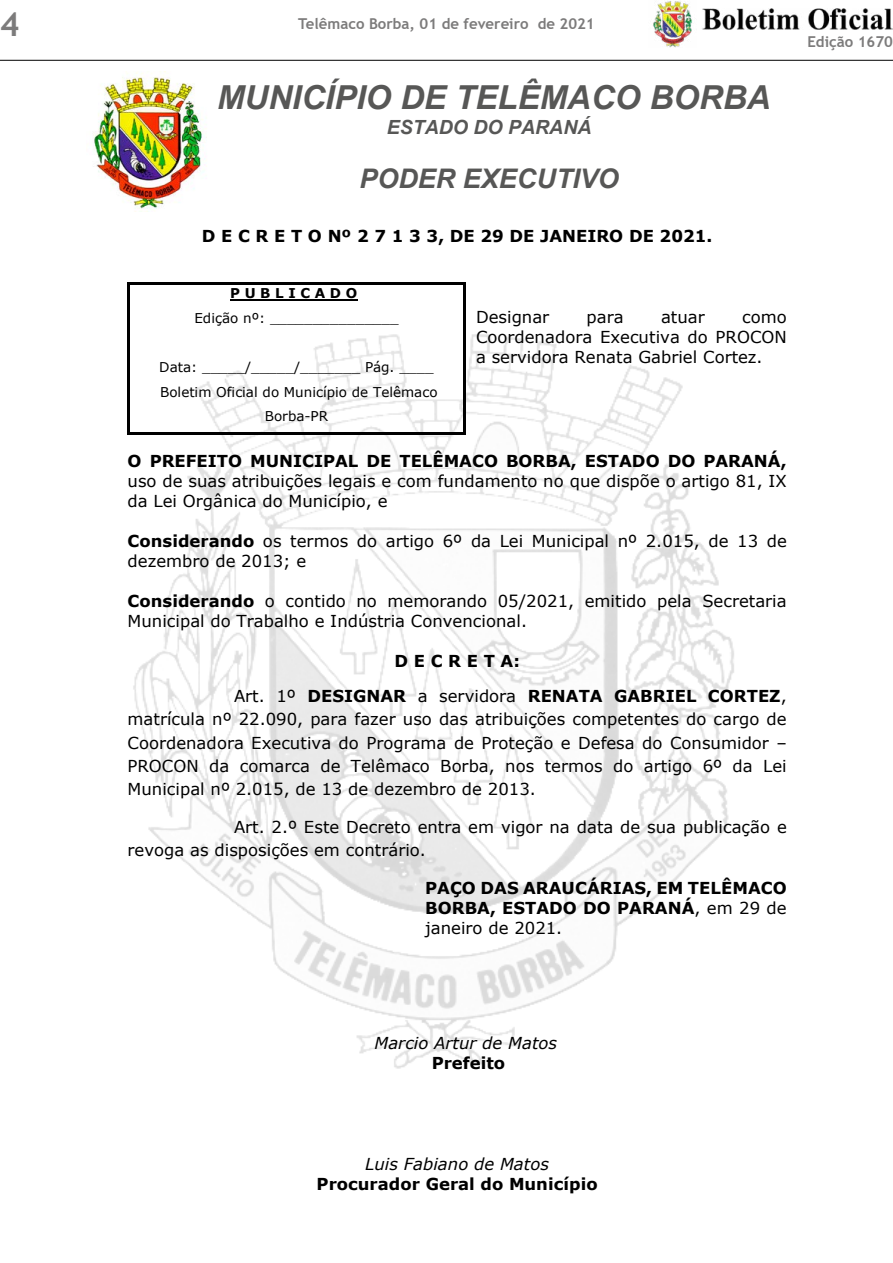
<style>
.page{position:relative;width:893px;height:1263px;background:#fff}
.page>*{position:absolute;margin:0;border:0;box-sizing:border-box;transform-origin:0 0}
.t1{font:italic 700 33px "Arial";color:#575756}
.t2{font:700 33px "Trebuchet MS";color:#7c7b7b}
.t3{font:italic 700 27px "Arial";color:#575756}
.t4{font:italic 700 19.5px "Arial";color:#575756}
.t5{font:16.5px/20.1px "Verdana";color:#000}
.t6{font:700 16.5px/20.1px "Verdana";color:#000}
.t7{font:italic 16.5px "Verdana";color:#000}
.t8{font:700 15px "Trebuchet MS";color:#7c7b7b}
.t9{font:13.5px/24.6px "Verdana";color:#000;text-align:center}
.t10{font:700 13.5px "Verdana";color:#000}
.s1{font-weight:700}
.s2{font-weight:400}
</style>
<div class="page">
<img style="left:653px;top:1px;width:39px;height:46px">
<img style="left:702px;top:8px;width:191px;height:21px">
<hr style="left:0;top:60px;width:893px;height:1px;background:#000">
<img style="left:93px;top:71px;width:114px;height:141px">
<img style="left:127px;top:295px;width:607px;height:774px">
<hr style="left:230px;top:299px;width:127px;height:1px;background:#000">
<hr style="left:130px;top:282px;width:333px;height:3px;background:#000">
<hr style="left:128px;top:285px;width:2px;height:147px;background:#000">
<hr style="left:130px;top:432px;width:333px;height:2px;background:#000">
<hr style="left:463px;top:285px;width:2px;height:147px;background:#000">
<h1 class="t2" style="left:0;top:3px;width:21px">4</h1>
<p class="t8" style="left:298px;top:14px;width:298px">Telêmaco Borba, 01 de fevereiro de 2021</p>
<h1 class="t1" style="left:217px;top:75px;width:555px">MUNICÍPIO DE TELÊMACO BORBA</h1>
<p class="t4" style="left:387px;top:114px;width:206px">ESTADO DO PARANÁ</p>
<h2 class="t3" style="left:359px;top:160px;width:261px">PODER EXECUTIVO</h2>
<p class="t6" style="left:202px;top:226px;width:512px">D E C R E T O Nº 2 7 1 3 3, DE 29 DE JANEIRO DE 2021.</p>
<p class="t10" style="left:230px;top:284px;width:128px">P U B L I C A D O</p>
<p class="t9" style="left:194px;top:305px;width:206px">Edição nº: _______________</p>
<p class="t9" style="left:159px;top:355px;width:280px">Data: _____/_____/_______ Pág. ____<br>Boletim Oficial do Município de Telêmaco<br>Borba-PR</p>
<p class="t5" style="left:476px;top:306px;width:75px">Designar</p>
<p class="t5" style="left:587px;top:306px;width:39px">para</p>
<p class="t5" style="left:661px;top:306px;width:45px">atuar</p>
<p class="t5" style="left:476px;top:306px;width:312px;text-align:justify;text-indent:266px">como Coordenadora Executiva do PROCON a servidora Renata Gabriel Cortez.</p>
<p class="t6" style="left:128px;top:450px;width:661px">O PREFEITO MUNICIPAL DE TELÊMACO BORBA, ESTADO DO PARANÁ,</p>
<p class="t5" style="left:128px;top:471px;width:661px">uso de suas atribuições legais e com fundamento no que dispõe o artigo 81, IX da Lei Orgânica do Município, e</p>
<p class="t5" style="left:128px;top:531px;width:661px"><span class="s1">Considerando</span> os termos do artigo 6º da Lei Municipal nº 2.015, de 13 de dezembro de 2013; e</p>
<p class="t5" style="left:128px;top:591px;width:661px"><span class="s1">Considerando</span> o contido no memorando 05/2021, emitido pela Secretaria<br>Municipal do Trabalho e Indústria Convencional.</p>
<p class="t6" style="left:234px;top:643px;width:554px;line-height:35.2px;text-indent:160px">D E C R E T A:<br><span class="s2">Art. 1º</span> DESIGNAR <span class="s2">a servidora</span> RENATA GABRIEL CORTEZ<span class="s2">,</span></p>
<p class="t5" style="left:128px;top:708px;width:661px;line-height:23.1px;text-align:justify">matrícula nº 22.090, para fazer uso das atribuições competentes do cargo de Coordenadora Executiva do Programa de Proteção e Defesa do Consumidor – PROCON da comarca de Telêmaco Borba, nos termos do artigo 6º da Lei Municipal nº 2.015, de 13 de dezembro de 2013.</p>
<p class="t5" style="left:128px;top:815px;width:661px;line-height:23.1px;text-indent:106px">Art. 2.º Este Decreto entra em vigor na data de sua publicação e revoga as disposições em contrário.</p>
<p class="t6" style="left:425px;top:877px;width:363px;text-align:justify">PAÇO DAS ARAUCÁRIAS, EM TELÊMACO BORBA, ESTADO DO PARANÁ<span class="s2">, em 29 de janeiro de 2021.</span></p>
<p class="t8" style="left:807px;top:32px;width:87px">Edição 1670</p>
<p class="t7" style="left:374px;top:1032px;width:184px">Marcio Artur de Matos</p>
<p class="t6" style="left:432px;top:1053px;width:75px">Prefeito</p>
<p class="t7" style="left:365px;top:1152px;width:185px">Luis Fabiano de Matos</p>
<p class="t6" style="left:317px;top:1173px;width:283px">Procurador Geral do Município</p>
</div>
